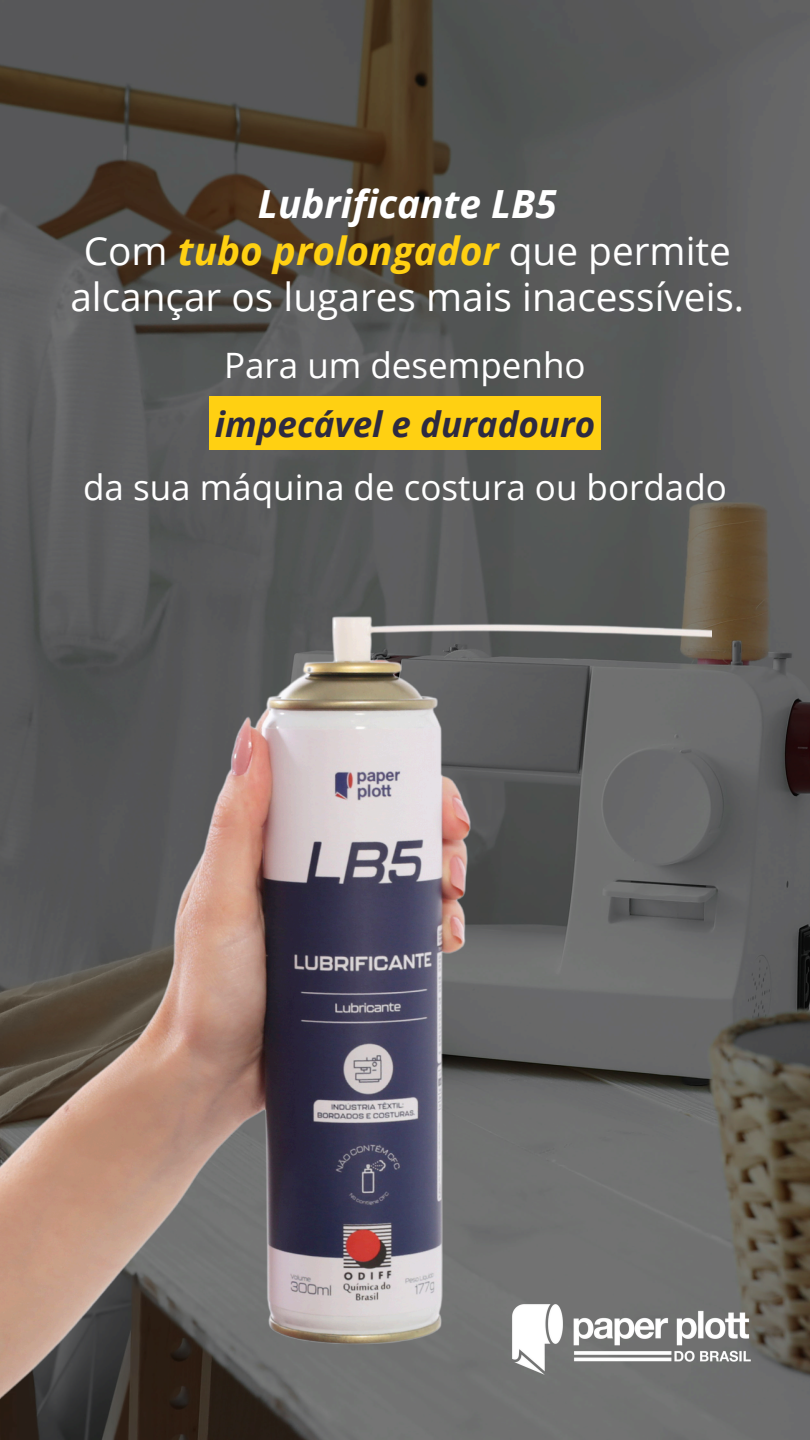
<style>
.page{position:relative;width:810px;height:1440px;background:#fff}
.page>*{position:absolute;margin:0;border:0;box-sizing:border-box;transform-origin:0 0}
.t1{font:38.8px/46.5px "Open Sans";color:#fff;text-align:center}
.t2{font:italic 700 38.8px "Open Sans";color:#fff}
.t3{font:35px "Open Sans";color:#fff}
.t4{font:italic 700 35px "Open Sans";color:#2d2a41}
.s1{font-weight:700;font-style:italic;color:#ffd012}
</style>
<div class="page">
<img style="left:0;top:0;width:810px;height:1440px">
<div style="left:209px;top:397px;width:392px;height:53px;background:#ffd012"></div>
<img style="left:0;top:588px;width:712px;height:828px">
<img style="left:511px;top:1303px;width:242px;height:73px">
<p class="t2" style="left:258px;top:177px;width:300px">Lubrificante LB5</p>
<p class="t1" style="left:70px;top:227px;width:675px">Com <span class="s1">tubo prolongador</span> que permite alcançar os lugares mais inacessíveis.</p>
<p class="t3" style="left:224px;top:341px;width:363px">Para um desempenho</p>
<h1 class="t4" style="left:215px;top:400px;width:382px">impecável e duradouro</h1>
<p class="t3" style="left:83px;top:463px;width:645px">da sua máquina de costura ou bordado</p>
</div>
